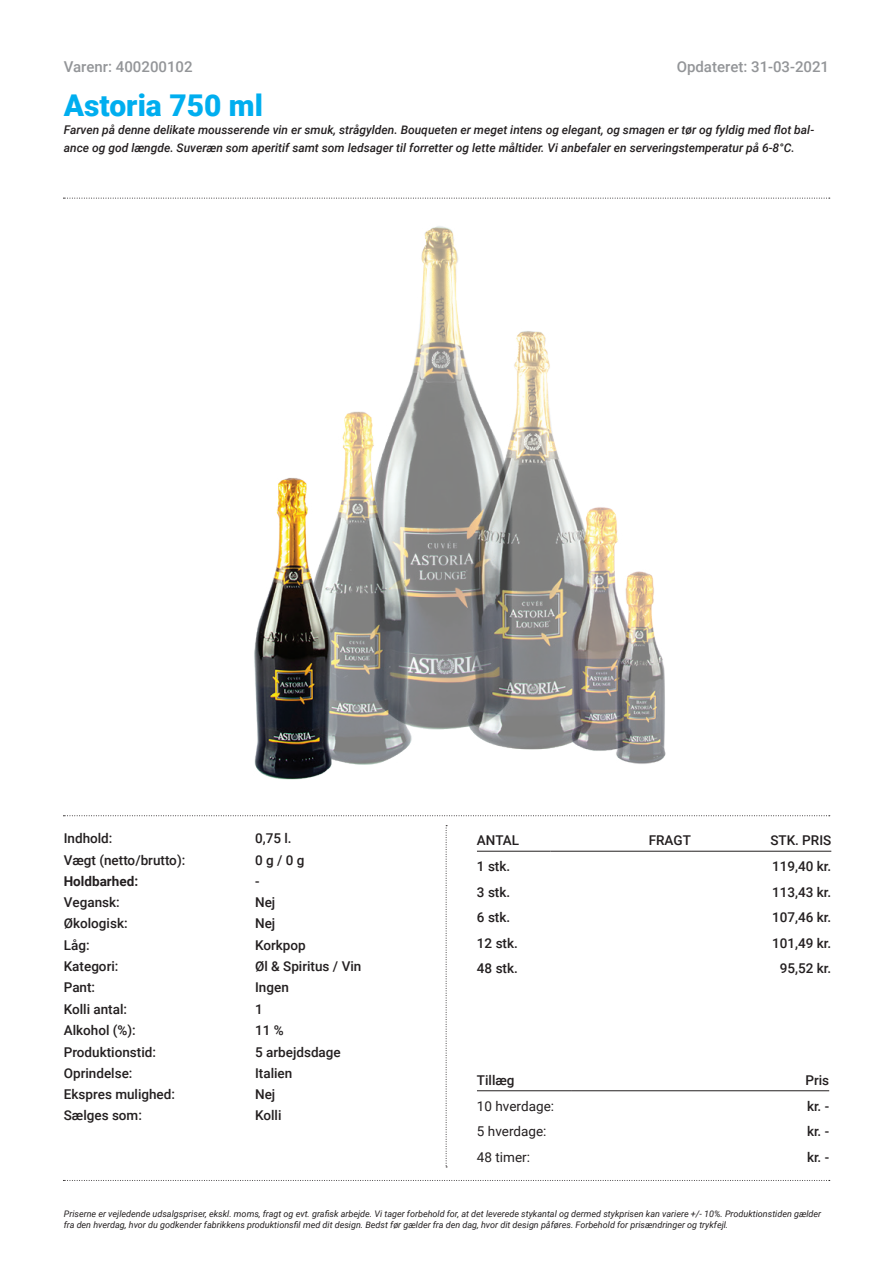
<style>
.page{position:relative;width:893px;height:1263px;background:#fff}
.page>*{position:absolute;margin:0;border:0;box-sizing:border-box;transform-origin:0 0}
.t1{font:900 30px "Roboto";color:#00aeef}
.t2{font:500 15px "Roboto";color:#939598}
.t3{font:500 13.5px "Roboto";color:#231f20}
.t4{font:13.5px "Roboto";color:#231f20}
.t5{font:700 13.5px "Roboto";color:#231f20}
.t6{font:italic 500 12px/18px "Roboto";color:#231f20}
.t7{font:italic 9px/10.8px "Roboto";color:#231f20}
</style>
<div class="page">
<hr style="left:477px;top:1090px;width:95px;height:1px;background:#231f20">
<hr style="left:572px;top:1090px;width:257px;height:1px;background:#231f20">
<hr style="left:477px;top:851px;width:74px;height:1px;background:#231f20">
<hr style="left:551px;top:851px;width:140px;height:1px;background:#231f20">
<hr style="left:691px;top:851px;width:140px;height:1px;background:#231f20">
<img style="left:254px;top:226px;width:412px;height:554px">
<svg style="left:446px;top:825px;width:1px;height:342px"></svg>
<svg style="left:63px;top:815px;width:767px;height:1px"></svg>
<svg style="left:63px;top:1180px;width:767px;height:1px"></svg>
<svg style="left:63px;top:198px;width:767px;height:1px"></svg>
<p class="t2" style="left:677px;top:56px;width:154px">Opdateret: 31-03-2021</p>
<p class="t2" style="left:64px;top:56px;width:130px">Varenr: 400200102</p>
<h1 class="t1" style="left:64px;top:85px;width:201px">Astoria 750 ml</h1>
<p class="t6" style="left:64px;top:121px;width:752px">Farven på denne delikate mousserende vin er smuk, strågylden. Bouqueten er meget intens og elegant, og smagen er tør og fyldig med flot bal&shy;ance og god længde. Suveræn som aperitif samt som ledsager til forretter og lette måltider. Vi anbefaler en serveringstemperatur på 6-8°C.</p>
<p class="t3" style="left:64px;top:829px;width:50px">Indhold:</p>
<p class="t3" style="left:255px;top:829px;width:38px">0,75 l.</p>
<p class="t3" style="left:64px;top:850px;width:123px">Vægt (netto/brutto):</p>
<p class="t3" style="left:255px;top:850px;width:51px">0 g / 0 g</p>
<p class="t5" style="left:64px;top:872px;width:76px">Holdbarhed:</p>
<p class="t3" style="left:255px;top:872px;width:6px">-</p>
<p class="t3" style="left:64px;top:893px;width:58px">Vegansk:</p>
<p class="t3" style="left:255px;top:893px;width:22px">Nej</p>
<p class="t3" style="left:64px;top:914px;width:65px">Økologisk:</p>
<p class="t3" style="left:255px;top:914px;width:22px">Nej</p>
<p class="t3" style="left:64px;top:935px;width:27px">Låg:</p>
<p class="t3" style="left:255px;top:935px;width:52px">Korkpop</p>
<p class="t3" style="left:64px;top:957px;width:56px">Kategori:</p>
<p class="t3" style="left:255px;top:957px;width:108px">Øl &amp; Spiritus / Vin</p>
<p class="t3" style="left:64px;top:978px;width:33px">Pant:</p>
<p class="t3" style="left:255px;top:978px;width:35px">Ingen</p>
<p class="t3" style="left:64px;top:999px;width:65px">Kolli antal:</p>
<p class="t3" style="left:255px;top:999px;width:9px">1</p>
<p class="t3" style="left:64px;top:1021px;width:74px">Alkohol (%):</p>
<p class="t3" style="left:255px;top:1021px;width:30px">11 %</p>
<p class="t3" style="left:64px;top:1042px;width:94px">Produktionstid:</p>
<p class="t3" style="left:255px;top:1042px;width:87px">5 arbejdsdage</p>
<p class="t3" style="left:64px;top:1063px;width:70px">Oprindelse:</p>
<p class="t3" style="left:255px;top:1063px;width:39px">Italien</p>
<p class="t3" style="left:64px;top:1085px;width:113px">Ekspres mulighed:</p>
<p class="t3" style="left:255px;top:1085px;width:22px">Nej</p>
<p class="t3" style="left:64px;top:1106px;width:80px">Sælges som:</p>
<p class="t3" style="left:255px;top:1106px;width:28px">Kolli</p>
<p class="t3" style="left:477px;top:831px;width:44px">ANTAL</p>
<p class="t3" style="left:649px;top:831px;width:44px">FRAGT</p>
<p class="t3" style="left:770px;top:831px;width:62px">STK. PRIS</p>
<p class="t3" style="left:477px;top:857px;width:35px">1 stk.</p>
<p class="t3" style="left:772px;top:857px;width:61px">119,40 kr.</p>
<p class="t3" style="left:477px;top:882px;width:35px">3 stk.</p>
<p class="t3" style="left:772px;top:882px;width:61px">113,43 kr.</p>
<p class="t3" style="left:477px;top:908px;width:35px">6 stk.</p>
<p class="t3" style="left:772px;top:908px;width:61px">107,46 kr.</p>
<p class="t3" style="left:477px;top:933px;width:42px">12 stk.</p>
<p class="t3" style="left:772px;top:933px;width:61px">101,49 kr.</p>
<p class="t3" style="left:477px;top:959px;width:42px">48 stk.</p>
<p class="t3" style="left:780px;top:959px;width:53px">95,52 kr.</p>
<p class="t3" style="left:477px;top:1071px;width:39px">Tillæg</p>
<p class="t3" style="left:805px;top:1071px;width:25px">Pris</p>
<p class="t4" style="left:477px;top:1096px;width:79px">10 hverdage:</p>
<p class="t3" style="left:807px;top:1096px;width:24px">kr. -</p>
<p class="t4" style="left:477px;top:1122px;width:71px">5 hverdage:</p>
<p class="t3" style="left:807px;top:1122px;width:24px">kr. -</p>
<p class="t4" style="left:477px;top:1147px;width:55px">48 timer:</p>
<p class="t3" style="left:807px;top:1147px;width:24px">kr. -</p>
<p class="t7" style="left:64px;top:1208px;width:759px">Priserne er vejledende udsalgspriser, ekskl. moms, fragt og evt. grafisk arbejde. Vi tager forbehold for, at det leverede stykantal og dermed stykprisen kan variere +/- 10%. Produktionstiden gælder fra den hverdag, hvor du godkender fabrikkens produktionsfil med dit design. Bedst før gælder fra den dag, hvor dit design påføres. Forbehold for prisændringer og trykfejl.</p>
</div>
